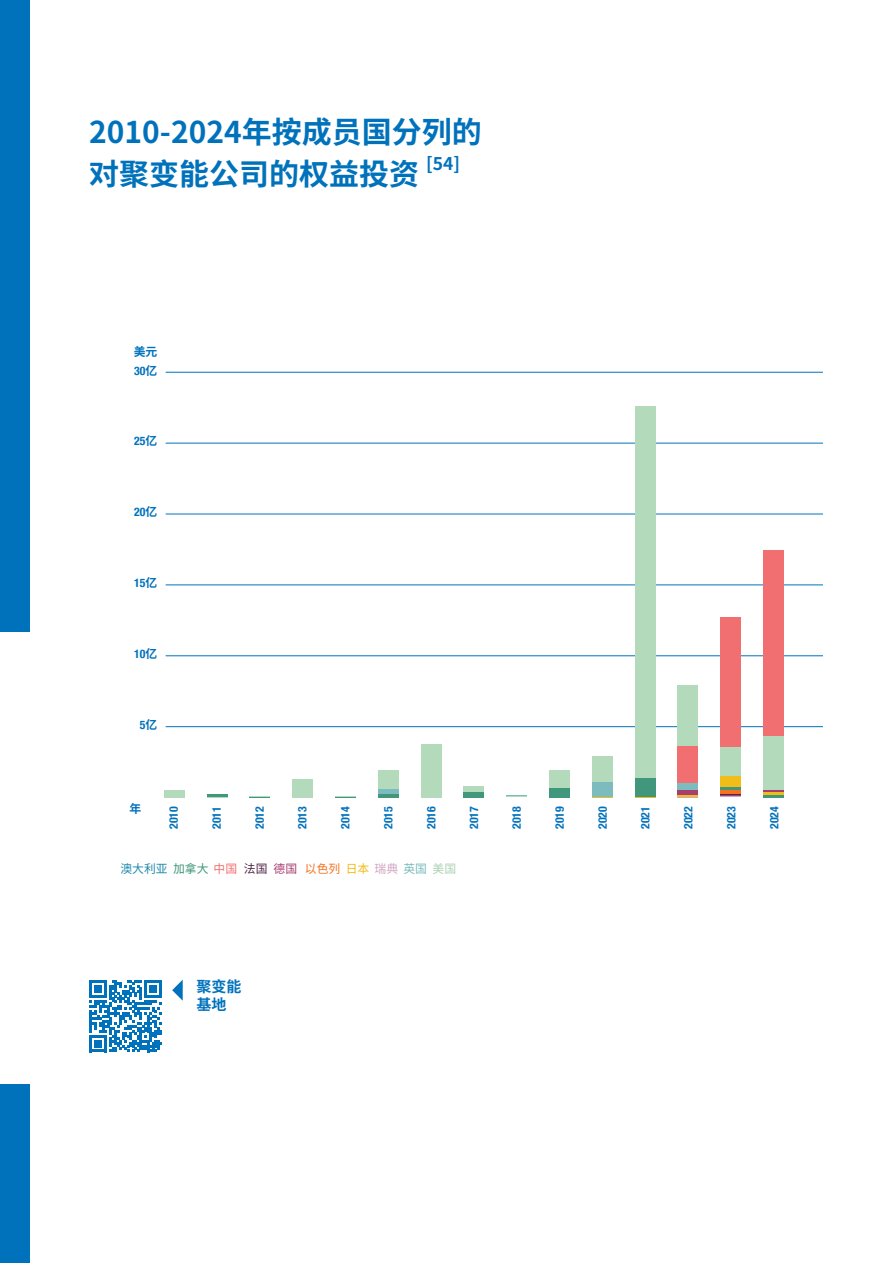
<style>
.page{position:relative;width:893px;height:1263px;background:#fff}
.page>*{position:absolute;margin:0;border:0;box-sizing:border-box;transform-origin:0 0}
.t1{font:700 30px/42px "Noto Sans CJ Ksc";color:#0072bc}
.t2{font:700 17.55px "Noto Sans CJ Ksc";color:#0072bc}
.t3{font:700 15px/18px "Noto Sans CJ Ksc";color:#0072bc}
.t4{font:700 condensed 11.85px "Helvetica Neue";color:#0072bc}
.t5{font:11.85px "Noto Sans CJ Ksc";color:#1e89ab}
.t6{font:700 11.85px "Noto Sans CJ Ksc";color:#0072bc}
.s1{font-family:"Noto Sans CJ Ksc";font-stretch:normal}
.s2{color:#40977b}
.s3{color:#f26f71}
.s4{color:#512847}
.s5{color:#a73e70}
.s6{color:#f47321}
.s7{color:#f2bc19}
.s8{color:#d2a7c3}
.s9{color:#7cbbbe}
.s10{color:#abd1b3}
</style>
<div class="page">
<hr style="left:166px;top:726px;width:656px;height:1px;background:#0072bc">
<hr style="left:166px;top:655px;width:656px;height:1px;background:#0072bc">
<hr style="left:166px;top:585px;width:656px;height:1px;background:#0072bc">
<hr style="left:166px;top:514px;width:656px;height:1px;background:#0072bc">
<hr style="left:166px;top:443px;width:656px;height:1px;background:#0072bc">
<hr style="left:166px;top:372px;width:656px;height:1px;background:#0072bc">
<svg style="left:164px;top:797px;width:21px;height:1px"></svg>
<div style="left:164px;top:790px;width:21px;height:7px;background:#b3dbbb"></div>
<hr style="left:207px;top:794px;width:21px;height:3px;background:#40977b">
<svg style="left:207px;top:797px;width:21px;height:1px"></svg>
<svg style="left:335px;top:797px;width:21px;height:1px"></svg>
<hr style="left:378px;top:794px;width:21px;height:3px;background:#40977b">
<div style="left:378px;top:770px;width:21px;height:20px;background:#b3dbbb"></div>
<hr style="left:378px;top:790px;width:21px;height:4px;background:#7cbbbe">
<div style="left:421px;top:744px;width:21px;height:53px;background:#b3dbbb"></div>
<hr style="left:506px;top:795px;width:21px;height:2px;background:#7cbbbe">
<div style="left:463px;top:792px;width:21px;height:5px;background:#40977b"></div>
<div style="left:463px;top:786px;width:21px;height:6px;background:#b3dbbb"></div>
<div style="left:549px;top:788px;width:21px;height:9px;background:#40977b"></div>
<div style="left:549px;top:770px;width:21px;height:18px;background:#b3dbbb"></div>
<svg style="left:592px;top:797px;width:21px;height:1px"></svg>
<div style="left:592px;top:781px;width:21px;height:16px;background:#7cbbbe"></div>
<div style="left:592px;top:756px;width:21px;height:25px;background:#b3dbbb"></div>
<div style="left:635px;top:778px;width:21px;height:18px;background:#40977b"></div>
<svg style="left:635px;top:796px;width:21px;height:2px"></svg>
<div style="left:635px;top:406px;width:21px;height:372px;background:#b3dbbb"></div>
<div style="left:677px;top:746px;width:21px;height:37px;background:#f26f71"></div>
<div style="left:677px;top:789px;width:21px;height:6px;background:#a73e70"></div>
<hr style="left:677px;top:795px;width:21px;height:2px;background:#f2bc19">
<svg style="left:677px;top:797px;width:21px;height:1px"></svg>
<div style="left:677px;top:783px;width:21px;height:6px;background:#7cbbbe"></div>
<div style="left:677px;top:685px;width:21px;height:61px;background:#b3dbbb"></div>
<svg style="left:720px;top:786px;width:21px;height:4px"></svg>
<div style="left:720px;top:617px;width:21px;height:131px;background:#f26f71"></div>
<hr style="left:720px;top:793px;width:21px;height:2px;background:#512847">
<hr style="left:720px;top:790px;width:21px;height:3px;background:#f47321">
<div style="left:720px;top:776px;width:21px;height:10px;background:#f2bc19"></div>
<svg style="left:720px;top:795px;width:21px;height:2px"></svg>
<div style="left:720px;top:748px;width:21px;height:28px;background:#b3dbbb"></div>
<hr style="left:763px;top:795px;width:21px;height:2px;background:#40977b">
<div style="left:763px;top:551px;width:21px;height:185px;background:#f26f71"></div>
<hr style="left:763px;top:790px;width:21px;height:3px;background:#a73e70">
<hr style="left:763px;top:793px;width:21px;height:2px;background:#f2bc19">
<div style="left:763px;top:736px;width:21px;height:54px;background:#b3dbbb"></div>
<svg style="left:249px;top:796px;width:21px;height:2px"></svg>
<div style="left:292px;top:779px;width:21px;height:18px;background:#b3dbbb"></div>
<svg style="left:90px;top:980px;width:72px;height:72px"></svg>
<svg style="left:172px;top:980px;width:11px;height:21px"></svg>
<div style="left:0;top:0;width:30px;height:631px;background:#0072bc"></div>
<div style="left:0;top:1084px;width:30px;height:179px;background:#0072bc"></div>
<h1 class="t1" style="left:89px;top:112px;width:394px">2010-2024年按成员国分列的对聚变能公司的权益投资</h1>
<h2 class="t2" style="left:426px;top:154px;width:35px">[54]</h2>
<p class="t6" style="left:134px;top:345px;width:25px">美元</p>
<p class="t4" style="left:134px;top:360px;width:25px">30<span class="s1">亿</span></p>
<p class="t4" style="left:134px;top:431px;width:25px">25<span class="s1">亿</span></p>
<p class="t4" style="left:134px;top:502px;width:25px">20<span class="s1">亿</span></p>
<p class="t4" style="left:134px;top:573px;width:25px">15<span class="s1">亿</span></p>
<p class="t4" style="left:134px;top:644px;width:25px">10<span class="s1">亿</span></p>
<p class="t4" style="left:140px;top:715px;width:19px">5<span class="s1">亿</span></p>
<p class="t6" style="left:130px;top:801px;width:13px">年</p>
<p class="t4" style="left:164px;top:829px;width:24px;rotate:-90deg">2010</p>
<p class="t4" style="left:207px;top:829px;width:24px;rotate:-90deg">2011</p>
<p class="t4" style="left:250px;top:829px;width:24px;rotate:-90deg">2012</p>
<p class="t4" style="left:293px;top:829px;width:24px;rotate:-90deg">2013</p>
<p class="t4" style="left:335px;top:829px;width:24px;rotate:-90deg">2014</p>
<p class="t4" style="left:378px;top:829px;width:24px;rotate:-90deg">2015</p>
<p class="t4" style="left:421px;top:829px;width:24px;rotate:-90deg">2016</p>
<p class="t4" style="left:464px;top:829px;width:24px;rotate:-90deg">2017</p>
<p class="t4" style="left:507px;top:829px;width:24px;rotate:-90deg">2018</p>
<p class="t4" style="left:550px;top:829px;width:24px;rotate:-90deg">2019</p>
<p class="t4" style="left:593px;top:829px;width:24px;rotate:-90deg">2020</p>
<p class="t4" style="left:635px;top:829px;width:24px;rotate:-90deg">2021</p>
<p class="t4" style="left:678px;top:829px;width:24px;rotate:-90deg">2022</p>
<p class="t4" style="left:721px;top:829px;width:24px;rotate:-90deg">2023</p>
<p class="t4" style="left:764px;top:829px;width:24px;rotate:-90deg">2024</p>
<p class="t5" style="left:120px;top:862px;width:337px">澳大利亚<span class="s2">加拿大</span><span class="s3">中国</span><span class="s4">法国</span><span class="s5">德国</span> <span class="s6">以色列</span><span class="s7">日本</span><span class="s8">瑞典</span><span class="s9">英国</span><span class="s10">美国</span></p>
<p class="t3" style="left:197px;top:977px;width:46px">聚变能基地</p>
</div>
